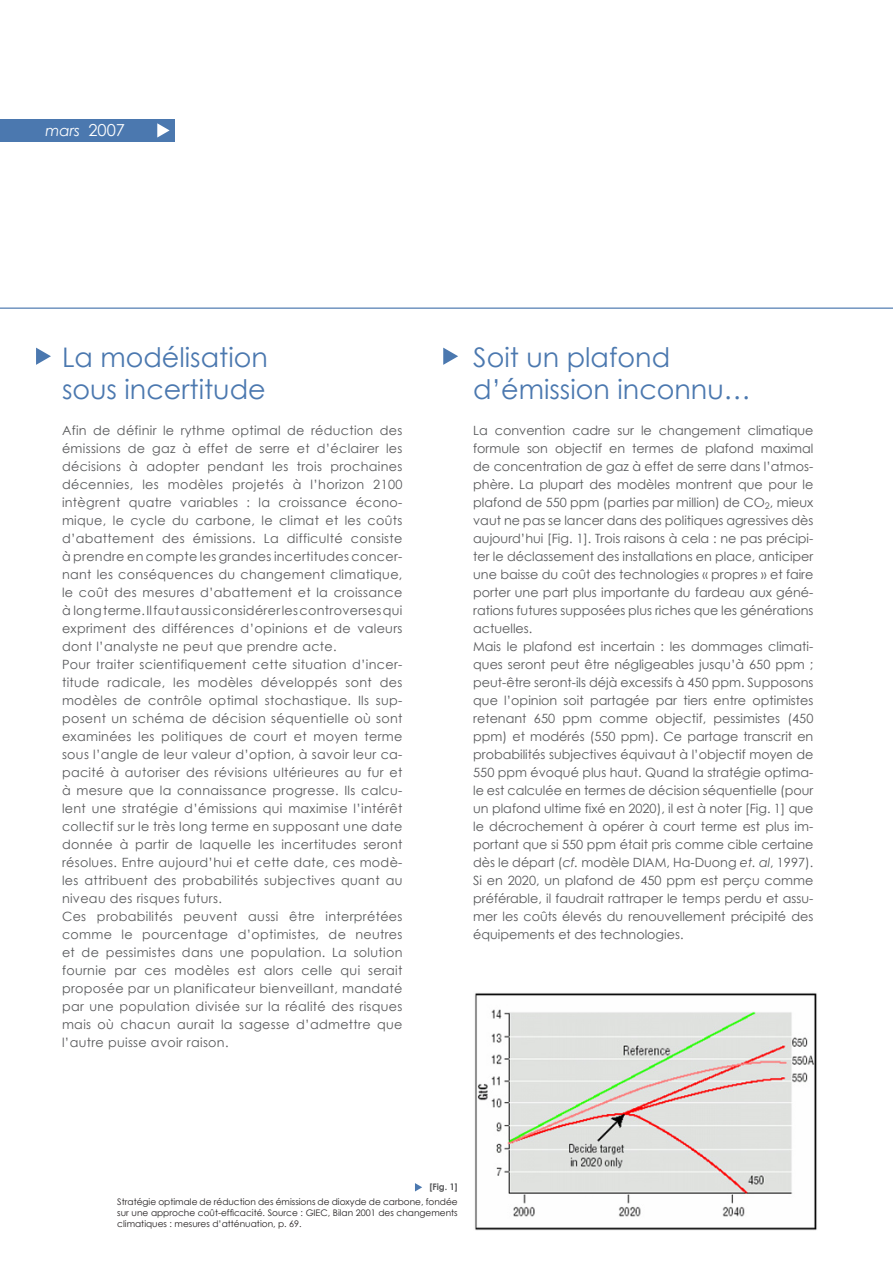
<style>
.page{position:relative;width:893px;height:1263px;background:#fff}
.page>*{position:absolute;margin:0;border:0;box-sizing:border-box;transform-origin:0 0}
.t1{font:27px/32.4px "Century Gothic";color:#4b78af}
.t2{font:italic 15px "Century Gothic";color:#fff}
.t3{font:12.75px/18px "Century Gothic";letter-spacing:.025em;color:#57585a}
.t4{font:12.75px/18px "Century Gothic";color:#57585a}
.t5{font:9px/10.8px "Century Gothic";color:#231f20;text-align:justify}
.t6{font:700 9px "Century Gothic";color:#57585a}
.s1{font-style:normal;font-size:16.5px}
.s2{font-style:italic}
</style>
<div class="page">
<svg style="left:36px;top:348px;width:15px;height:17px"></svg>
<svg style="left:443px;top:348px;width:15px;height:17px"></svg>
<svg style="left:415px;top:1183px;width:7px;height:8px"></svg>
<img style="left:475px;top:993px;width:342px;height:237px">
<hr style="left:0;top:308px;width:893px;height:1px;background:#4271ab">
<div style="left:0;top:119px;width:175px;height:23px;background:#4b78af"></div>
<svg style="left:157px;top:123px;width:13px;height:15px"></svg>
<p class="t2" style="left:45px;top:120px;width:81px">mars <span class="s1">2007</span></p>
<h1 class="t1" style="left:62px;top:340px;width:207px">La modélisation sous incertitude</h1>
<p class="t3" style="left:62px;top:421px;width:342px">Afin de définir le rythme optimal de réduction des émissions de gaz à effet de serre et d’éclairer les décisions à adopter pendant les trois prochaines décennies, les modèles projetés à l’horizon 2100 intègrent quatre variables : la croissance écono&shy;mique, le cycle du carbone, le climat et les coûts d’abattement des émissions. La difficulté consiste à prendre en compte les grandes incertitudes concer&shy;nant les conséquences du changement climatique, le coût des mesures d’abattement et la croissance à long terme. Il faut aussi considérer les controverses qui expriment des différences d’opinions et de valeurs dont l’analyste ne peut que prendre acte.<br>Pour traiter scientifiquement cette situation d’incer&shy;titude radicale, les modèles développés sont des modèles de contrôle optimal stochastique. Ils sup&shy;posent un schéma de décision séquentielle où sont examinées les politiques de court et moyen terme sous l’angle de leur valeur d’option, à savoir leur ca&shy;pacité à autoriser des révisions ultérieures au fur et à mesure que la connaissance progresse. Ils calcu&shy;lent une stratégie d’émissions qui maximise l’intérêt collectif sur le très long terme en supposant une date donnée à partir de laquelle les incertitudes seront résolues. Entre aujourd’hui et cette date, ces modè&shy;les attribuent des probabilités subjectives quant au niveau des risques futurs.<br>Ces probabilités peuvent aussi être interprétées comme le pourcentage d’optimistes, de neutres et de pessimistes dans une population. La solution fournie par ces modèles est alors celle qui serait proposée par un planificateur bienveillant, mandaté par une population divisée sur la réalité des risques mais où chacun aurait la sagesse d’admettre que l’autre puisse avoir raison.</p>
<h1 class="t1" style="left:473px;top:340px;width:279px">Soit un plafond d’émission inconnu…</h1>
<p class="t4" style="left:473px;top:421px;width:342px">La convention cadre sur le changement climatique formule son objectif en termes de plafond maximal de concentration de gaz à effet de serre dans l’atmos&shy;phère. La plupart des modèles montrent que pour le plafond de 550 ppm (parties par million) de CO<sub>2</sub>, mieux vaut ne pas se lancer dans des politiques agressives dès aujourd’hui [Fig. 1]. Trois raisons à cela : ne pas précipi&shy;ter le déclassement des installations en place, anticiper une baisse du coût des technologies « propres » et faire porter une part plus importante du fardeau aux géné&shy;rations futures supposées plus riches que les générations actuelles.<br>Mais le plafond est incertain : les dommages climati&shy;ques seront peut être négligeables jusqu’à 650 ppm ; peut-être seront-ils déjà excessifs à 450 ppm. Supposons que l’opinion soit partagée par tiers entre optimistes retenant 650 ppm comme objectif, pessimistes (450 ppm) et modérés (550 ppm). Ce partage transcrit en probabilités subjectives équivaut à l’objectif moyen de 550 ppm évoqué plus haut. Quand la stratégie optima&shy;le est calculée en termes de décision séquentielle (pour un plafond ultime fixé en 2020), il est à noter [Fig. 1] que le décrochement à opérer à court terme est plus im&shy;portant que si 550 ppm était pris comme cible certaine dès le départ (<span class="s2">cf.</span> modèle DIAM, Ha-Duong <span class="s2">et. al</span>, 1997).<br>Si en 2020, un plafond de 450 ppm est perçu comme préférable, il faudrait rattraper le temps perdu et assu&shy;mer les coûts élevés du renouvellement précipité des équipements et des technologies.</p>
<p class="t6" style="left:430px;top:1180px;width:30px">[Fig. 1]</p>
<p class="t5" style="left:117px;top:1196px;width:342px">Stratégie optimale de réduction des émissions de dioxyde de carbone, fondée sur une approche coût-efficacité. Source : GIEC, Bilan 2001 des changements climatiques : mesures d’atténuation, p. 69.</p>
</div>
